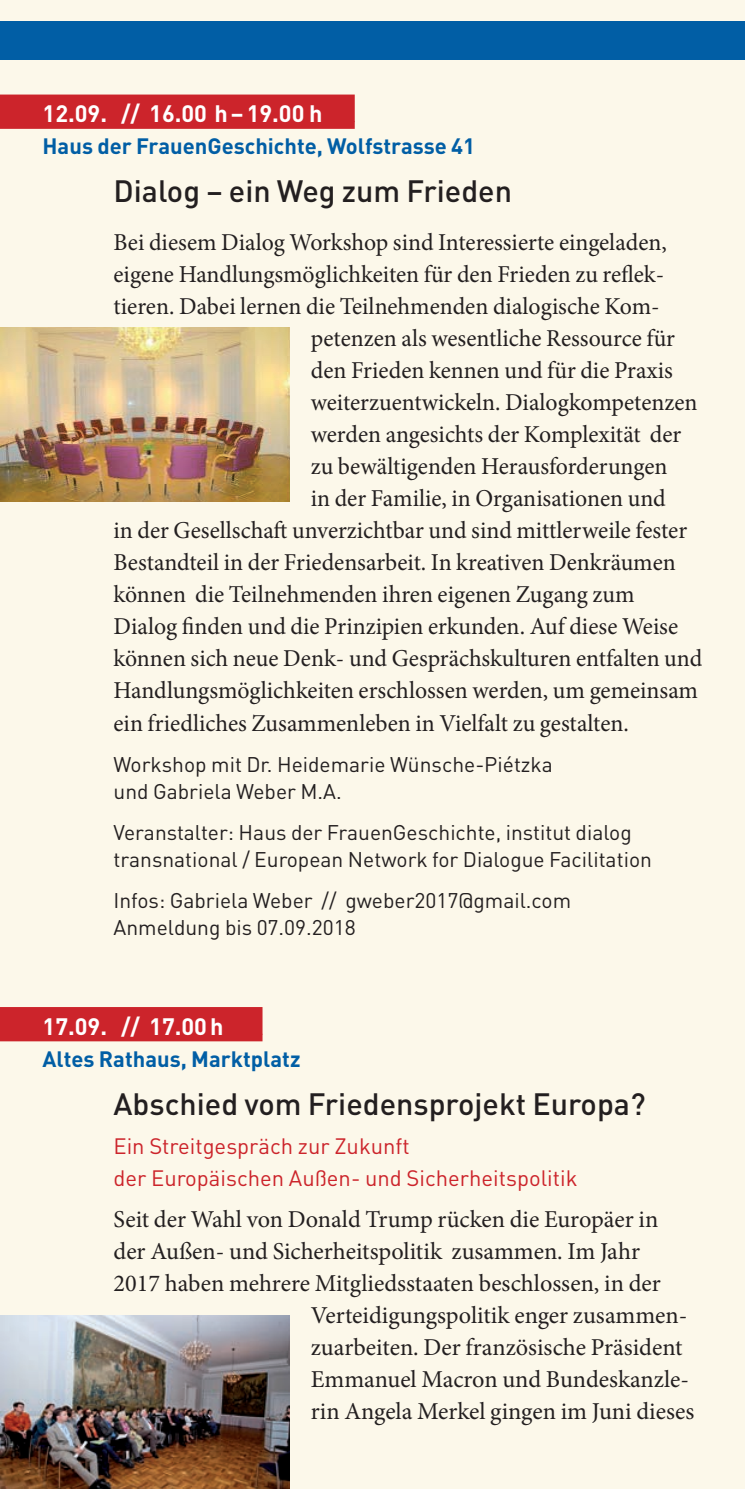
<style>
.page{position:relative;width:745px;height:1489px;background:#fff}
.page>*{position:absolute;margin:0;border:0;box-sizing:border-box;transform-origin:0 0}
.t1{font:500 30.5px "DIN";color:#231f20}
.t2{font:24.25px "Minion Pro";color:#231f20}
.t3{font:700 23.5px "DIN";color:#fff}
.t4{font:22px/32px "DIN";color:#cc242b}
.t5{font:700 22px "DIN";color:#015ea5}
.t6{font:21px/27px "DIN";color:#231f20}
</style>
<div class="page">
<div style="left:0;top:0;width:744px;height:1488px;background:#fcf8ea"></div>
<hr style="left:744px;top:694px;width:1px;height:794px;background:#d0e4f2">
<div style="left:0;top:95px;width:354px;height:27px;background:#cc242b"></div>
<div style="left:0;top:121px;width:354px;height:8px;background:#cc242b"></div>
<div style="left:0;top:1007px;width:262px;height:27px;background:#cc242b"></div>
<div style="left:0;top:1033px;width:262px;height:8px;background:#cc242b"></div>
<div style="left:0;top:21px;width:744px;height:39px;background:#015ea5"></div>
<img style="left:0;top:328px;width:289px;height:173px">
<img style="left:0;top:1315px;width:289px;height:173px">
<p class="t3" style="left:43px;top:98px;width:281px">12.09. // 16.00 h–19.00 h</p>
<p class="t5" style="left:43px;top:132px;width:433px">Haus der FrauenGeschichte, Wolfstrasse 41</p>
<p class="t1" style="left:113px;top:172px;width:400px">Dialog – ein Weg zum Frieden</p>
<p class="t2" style="left:113px;top:226px;width:554px">Bei diesem Dialog Workshop sind Interessierte eingeladen,</p>
<p class="t2" style="left:113px;top:258px;width:552px">eigene Handlungsmöglichkeiten für den Frieden zu reflek-</p>
<p class="t2" style="left:113px;top:290px;width:547px">tieren. Dabei lernen die Teilnehmenden dialogische Kom-</p>
<p class="t2" style="left:310px;top:322px;width:365px">petenzen als wesentliche Ressource für</p>
<p class="t2" style="left:310px;top:354px;width:363px">den Frieden kennen und für die Praxis</p>
<p class="t2" style="left:310px;top:386px;width:388px">weiterzuentwickeln. Dialogkompetenzen</p>
<p class="t2" style="left:310px;top:418px;width:372px">werden angesichts der Komplexität der</p>
<p class="t2" style="left:310px;top:450px;width:358px">zu bewältigenden Herausforderungen</p>
<p class="t2" style="left:310px;top:482px;width:356px">in der Familie, in Organisationen und</p>
<p class="t2" style="left:113px;top:514px;width:574px">in der Gesellschaft unverzichtbar und sind mittlerweile fester</p>
<p class="t2" style="left:113px;top:546px;width:563px">Bestandteil in der Friedensarbeit. In kreativen Denkräumen</p>
<p class="t2" style="left:113px;top:578px;width:522px">können die Teilnehmenden ihren eigenen Zugang zum</p>
<p class="t2" style="left:113px;top:610px;width:566px">Dialog finden und die Prinzipien erkunden. Auf diese Weise</p>
<p class="t2" style="left:113px;top:642px;width:590px">können sich neue Denk- und Gesprächskulturen entfalten und</p>
<p class="t2" style="left:113px;top:674px;width:585px">Handlungsmöglichkeiten erschlossen werden, um gemeinsam</p>
<p class="t2" style="left:113px;top:706px;width:516px">ein friedliches Zusammenleben in Vielfalt zu gestalten.</p>
<p class="t6" style="left:113px;top:750px;width:440px">Workshop mit Dr. Heidemarie Wünsche-Piétzka und Gabriela Weber M.A.</p>
<p class="t6" style="left:113px;top:818px;width:539px">Veranstalter: Haus der FrauenGeschichte, institut dialog transnational / European Network for Dialogue Facilitation</p>
<p class="t6" style="left:113px;top:886px;width:459px">Infos: Gabriela Weber // gweber2017@gmail.com<br>Anmeldung bis 07.09.2018</p>
<p class="t3" style="left:43px;top:1010px;width:182px">17.09. // 17.00h</p>
<p class="t5" style="left:43px;top:1044px;width:259px">Altes Rathaus, Marktplatz</p>
<p class="t1" style="left:113px;top:1084px;width:533px">Abschied vom Friedensprojekt Europa?</p>
<p class="t4" style="left:113px;top:1129px;width:465px">Ein Streitgespräch zur Zukunft<br>der Europäischen Außen- und Sicherheitspolitik</p>
<p class="t2" style="left:113px;top:1202px;width:546px">Seit der Wahl von Donald Trump rücken die Europäer in</p>
<p class="t2" style="left:113px;top:1234px;width:527px">der Außen- und Sicherheitspolitik zusammen. Im Jahr</p>
<p class="t2" style="left:113px;top:1266px;width:548px">2017 haben mehrere Mitgliedsstaaten beschlossen, in der</p>
<p class="t2" style="left:310px;top:1298px;width:378px">Verteidigungspolitik enger zusammen-</p>
<p class="t2" style="left:310px;top:1330px;width:373px">zuarbeiten. Der französische Präsident</p>
<p class="t2" style="left:310px;top:1362px;width:379px">Emmanuel Macron und Bundeskanzle-</p>
<p class="t2" style="left:310px;top:1394px;width:385px">rin Angela Merkel gingen im Juni dieses</p>
</div>
